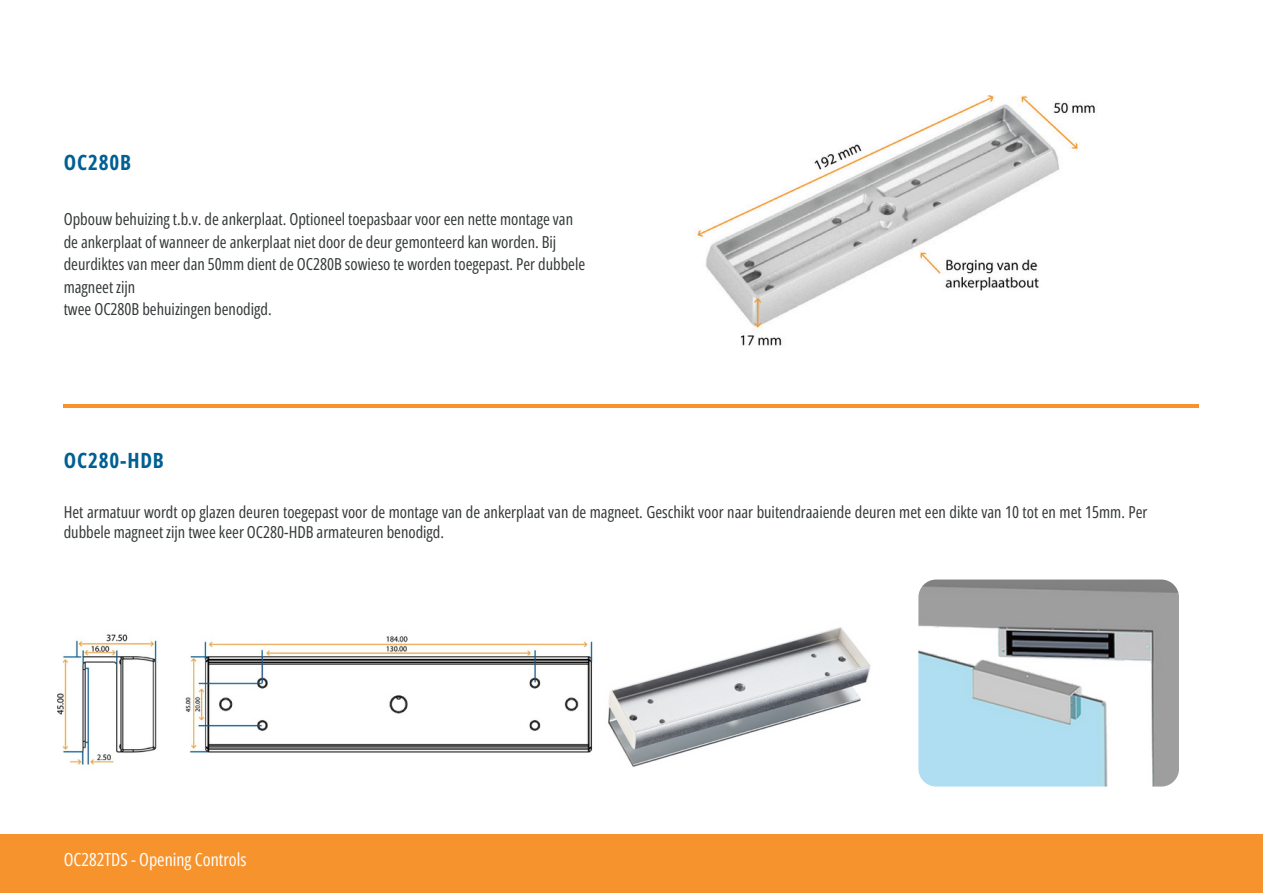
<style>
.page{position:relative;width:1263px;height:894px;background:#fff}
.page>*{position:absolute;margin:0;border:0;box-sizing:border-box;transform-origin:0 0}
.t1{font:700 21px "Open Sans Condensed";letter-spacing:.04em;color:#005f93}
.t2{font:18px "Open Sans Condensed";color:#fff}
.t3{font:16.5px/22.5px "Open Sans Condensed";color:#343839}
</style>
<div class="page">
<img style="left:697px;top:95px;width:398px;height:251px">
<img style="left:57px;top:634px;width:536px;height:131px">
<img style="left:608px;top:627px;width:263px;height:140px">
<hr style="left:64px;top:404px;width:1135px;height:3px;background:#f8922d">
<img style="left:918px;top:579px;width:261px;height:207px;border-radius:18px">
<div style="left:0;top:833px;width:1263px;height:59px;background:#f7932d"></div>
<h1 class="t1" style="left:64px;top:147px;width:69px">OC280B</h1>
<p class="t3" style="left:64px;top:207px;width:523px">Opbouw behuizing t.b.v. de ankerplaat. Optioneel toepasbaar voor een nette montage van de ankerplaat of wanneer de ankerplaat niet door de deur gemonteerd kan worden. Bij deurdiktes van meer dan 50mm dient de OC280B sowieso te worden toegepast. Per dubbele magneet zijn</p>
<p class="t3" style="left:64px;top:297px;width:209px">twee OC280B behuizingen benodigd.</p>
<p class="t1" style="left:64px;top:446px;width:102px">OC280-HDB</p>
<p class="t3" style="left:64px;top:501px;width:1085px;line-height:20.2px">Het armatuur wordt op glazen deuren toegepast voor de montage van de ankerplaat van de magneet. Geschikt voor naar buitendraaiende deuren met een dikte van 10 tot en met 15mm. Per dubbele magneet zijn twee keer OC280-HDB armateuren benodigd.</p>
<p class="t2" style="left:64px;top:846px;width:184px">OC282TDS - Opening Controls</p>
</div>
